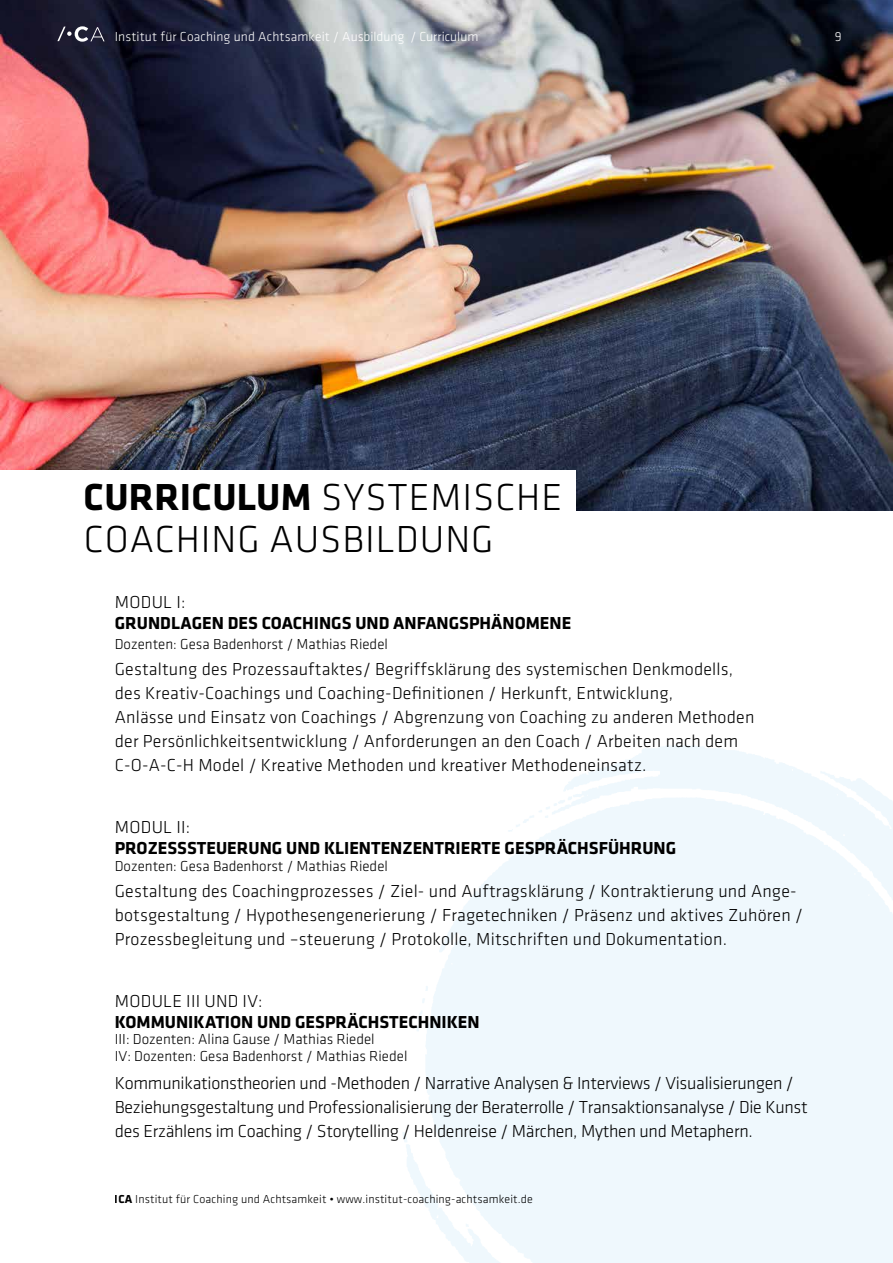
<style>
.page{position:relative;width:893px;height:1263px;background:#fff}
.page>*{position:absolute;margin:0;border:0;box-sizing:border-box;transform-origin:0 0}
.t1{font:300 39px/42px "Klavika";letter-spacing:.025em;color:#000}
.t2{font:300 18px/24px "Klavika";letter-spacing:.01em;color:#000}
.t3{font:300 18px/24px "Klavika";letter-spacing:-.015em;color:#000}
.t4{font:700 18px "Klavika";color:#000}
.t5{font:300 15px/16.5px "Klavika";color:#000}
.t6{font:300 13.5px "Klavika";letter-spacing:.01em;color:#fff}
.t7{font:300 12px "Klavika";letter-spacing:.01em;color:#000}
.s1{font-weight:700}
</style>
<div class="page">
<img style="left:0;top:0;width:893px;height:510px">
<div style="left:0;top:470px;width:575px;height:57px;background:#fff"></div>
<svg style="left:57px;top:26px;width:48px;height:16px"></svg>
<p class="t6" style="left:115px;top:30px;width:365px">Institut für Coaching und Achtsamkeit / Ausbildung / Curriculum</p>
<p class="t6" style="left:835px;top:30px;width:8px">9</p>
<h1 class="t1" style="left:84px;top:476px;width:480px"><span class="s1">CURRICULUM</span> SYSTEMISCHE<br>COACHING AUSBILDUNG</h1>
<p class="t2" style="left:115px;top:590px;width:72px">MODUL I:</p>
<p class="t4" style="left:115px;top:613px;width:458px">GRUNDLAGEN DES COACHINGS UND ANFANGSPHÄNOMENE</p>
<p class="t5" style="left:115px;top:636px;width:275px">Dozenten: Gesa Badenhorst / Mathias Riedel</p>
<p class="t2" style="left:115px;top:658px;width:641px">Gestaltung des Prozessauftaktes/ Begriffsklärung des systemischen Denkmodells, des Kreativ-Coachings und Coaching-Definitionen / Herkunft, Entwicklung,<br>Anlässe und Einsatz von Coachings / Abgrenzung von Coaching zu anderen Methoden der Persönlichkeitsentwicklung / Anforderungen an den Coach / Arbeiten nach dem C-O-A-C-H Model / Kreative Methoden und kreativer Methodeneinsatz.</p>
<p class="t2" style="left:115px;top:815px;width:77px">MODUL II:</p>
<p class="t4" style="left:115px;top:838px;width:563px">PROZESSSTEUERUNG UND KLIENTENZENTRIERTE GESPRÄCHSFÜHRUNG</p>
<p class="t5" style="left:115px;top:858px;width:275px">Dozenten: Gesa Badenhorst / Mathias Riedel</p>
<p class="t2" style="left:115px;top:880px;width:690px">Gestaltung des Coachingprozesses / Ziel- und Auftragsklärung / Kontraktierung und Ange&shy;botsgestaltung / Hypothesengenerierung / Fragetechniken / Präsenz und aktives Zuhören /<br>Prozessbegleitung und –steuerung / Protokolle, Mitschriften und Dokumentation.</p>
<p class="t2" style="left:115px;top:989px;width:149px">MODULE III UND IV:</p>
<p class="t4" style="left:115px;top:1012px;width:366px">KOMMUNIKATION UND GESPRÄCHSTECHNIKEN</p>
<p class="t5" style="left:115px;top:1031px;width:294px">III: Dozenten: Alina Gause / Mathias Riedel<br>IV: Dozenten: Gesa Badenhorst / Mathias Riedel</p>
<p class="t3" style="left:115px;top:1072px;width:694px">Kommunikationstheorien und -Methoden / Narrative Analysen &amp; Interviews / Visualisierungen /<br>Beziehungsgestaltung und Professionalisierung der Beraterrolle / Transaktionsanalyse / Die Kunst des Erzählens im Coaching / Storytelling / Heldenreise / Märchen, Mythen und Metaphern.</p>
<p class="t7" style="left:115px;top:1192px;width:419px"><span class="s1">ICA</span> Institut für Coaching und Achtsamkeit • www.institut-coaching-achtsamkeit.de</p>
</div>
